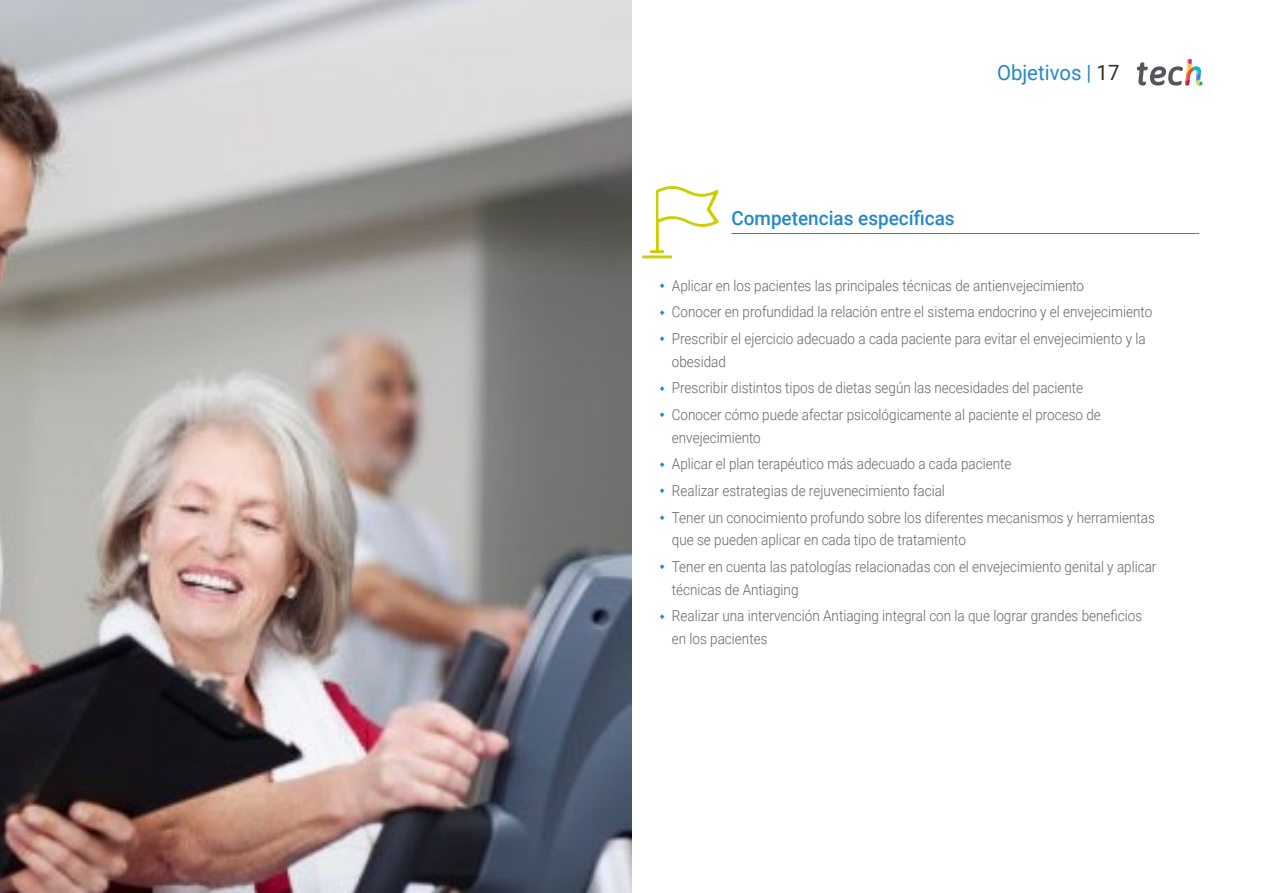
<style>
.page{position:relative;width:1263px;height:893px;background:#fff}
.page>*{position:absolute;margin:0;border:0;box-sizing:border-box;transform-origin:0 0}
.t1{font:21px "Roboto";color:#2488c9}
.t2{font:500 19.5px "Roboto";color:#2488c9}
.t3{font:300 15px/26.7px "Roboto";color:#61646a;scale:.9 1}
.s1{color:#312e20}
</style>
<div class="page">
<hr style="left:731px;top:233px;width:468px;height:1px;background:#2488c9">
<img style="left:0;top:0;width:631px;height:893px">
<svg style="left:1137px;top:59px;width:65px;height:27px"></svg>
<hr style="left:642px;top:255px;width:30px;height:3px;background:#cdce00">
<svg style="left:650px;top:186px;width:69px;height:67px"></svg>
<h1 class="t1" style="left:997px;top:57px;width:124px">Objetivos | <span class="s1">17</span></h1>
<h2 class="t2" style="left:731px;top:205px;width:225px">Competencias específicas</h2>
<p class="t3" style="left:672px;top:271px;width:535px">Aplicar en los pacientes las principales técnicas de antienvejecimiento<br>Conocer en profundidad la relación entre el sistema endocrino y el envejecimiento<br>Prescribir el ejercicio adecuado a cada paciente para evitar el envejecimiento y la</p>
<p class="t3" style="left:672px;top:347px;width:478px">obesidad<br>Prescribir distintos tipos de dietas según las necesidades del paciente<br>Conocer cómo puede afectar psicológicamente al paciente el proceso de</p>
<p class="t3" style="left:672px;top:423px;width:538px">envejecimiento<br>Aplicar el plan terapéutico más adecuado a cada paciente<br>Realizar estrategias de rejuvenecimiento facial<br>Tener un conocimiento profundo sobre los diferentes mecanismos y herramientas</p>
<p class="t3" style="left:672px;top:526px;width:540px">que se pueden aplicar en cada tipo de tratamiento<br>Tener en cuenta las patologías relacionadas con el envejecimiento genital y aplicar</p>
<p class="t3" style="left:672px;top:575px;width:524px">técnicas de Antiaging<br>Realizar una intervención Antiaging integral con la que lograr grandes beneficios</p>
<p class="t3" style="left:672px;top:625px;width:108px">en los pacientes</p>
</div>
